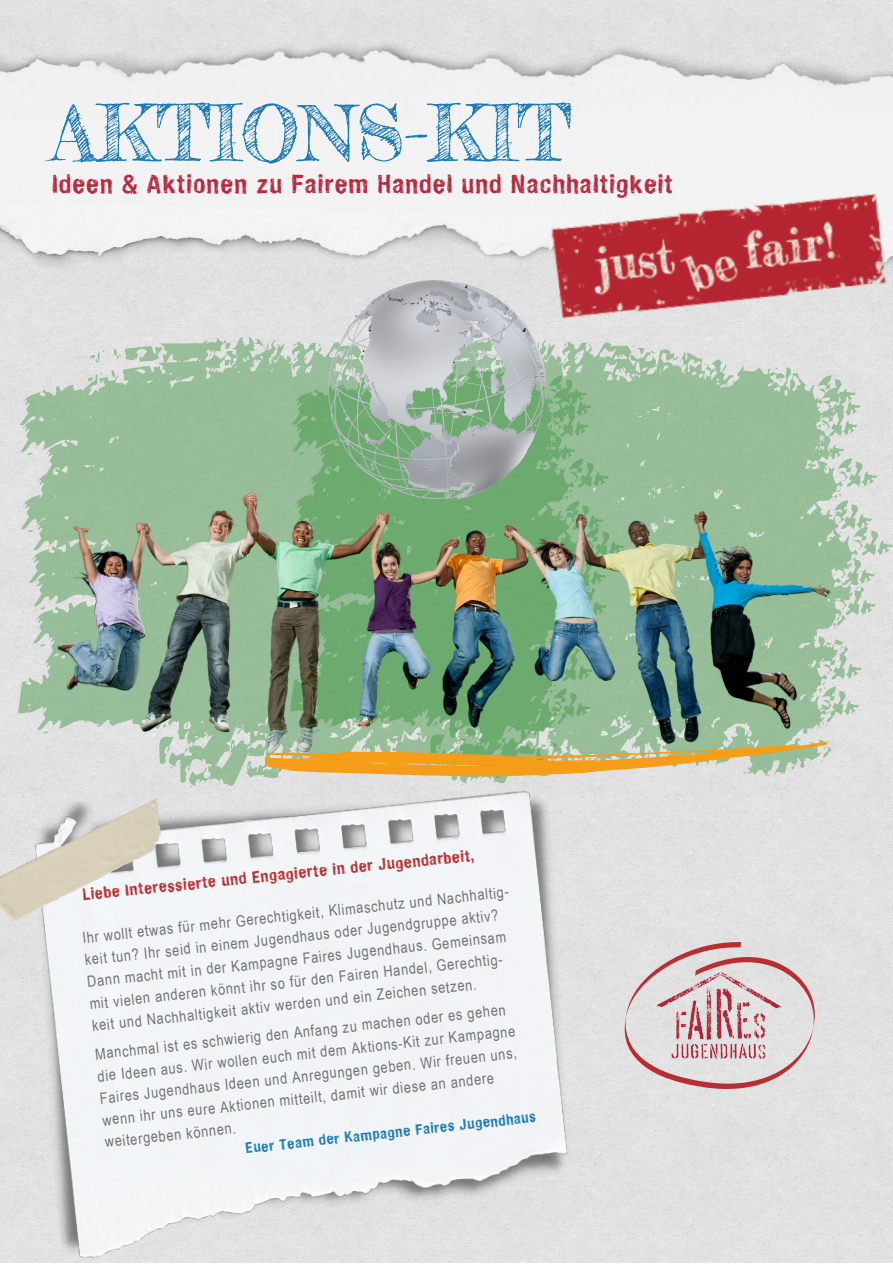
<style>
.page{position:relative;width:893px;height:1264px;background:#fff}
.page>*{position:absolute;margin:0;border:0;box-sizing:border-box;transform-origin:0 0}
.t1{font:76.8px "Frederickathe Great";color:#1d7ab5}
.t2{font:700 25.5px "Hand Vetica";letter-spacing:.05em;color:#b52a40}
.t3{font:700 15.75px "Hand Vetica";color:#b82e33}
.t4{font:15.45px/22.2px "Arial Narrow";color:#747171}
.t5{font:700 14.55px "Hand Vetica";color:#1d7ab5}
</style>
<div class="page">
<div style="left:0;top:0;width:892px;height:1262px;background:#e2e1e2"></div>
<img style="left:0;top:225px;width:892px;height:55px">
<svg style="left:623px;top:941px;width:191px;height:149px;background:#dccacb"></svg>
<img style="left:657px;top:972px;width:123px;height:86px">
<img style="left:0;top:22px;width:892px;height:203px">
<svg style="left:18px;top:337px;width:272px;height:63px;background:#baceba"></svg>
<svg style="left:865px;top:458px;width:12px;height:38px"></svg>
<svg style="left:865px;top:513px;width:27px;height:48px"></svg>
<svg style="left:865px;top:568px;width:10px;height:53px"></svg>
<svg style="left:290px;top:337px;width:570px;height:448px;background:#bbcfbb"></svg>
<img style="left:547px;top:177px;width:344px;height:158px">
<img style="left:11px;top:400px;width:854px;height:367px">
<img style="left:11px;top:748px;width:583px;height:514px">
<img style="left:0;top:798px;width:177px;height:127px">
<svg style="left:264px;top:641px;width:567px;height:147px;background:#90a582"></svg>
<img style="left:329px;top:281px;width:218px;height:218px">
<h1 class="t1" style="left:51px;top:86px;width:522px">AKTIONS-KIT</h1>
<h2 class="t2" style="left:52px;top:168px;width:622px">Ideen &amp; Aktionen zu Fairem Handel und Nachhaltigkeit</h2>
<p class="t3" style="left:82px;top:885px;width:394px;rotate:-6deg">Liebe Interessierte und Engagierte in der Jugendarbeit,</p>
<p class="t4" style="left:81px;top:925px;width:429px;rotate:-6deg">Ihr wollt etwas für mehr Gerechtigkeit, Klimaschutz und Nachhaltig&shy;keit tun? Ihr seid in einem Jugendhaus oder Jugendgruppe aktiv?<br>Dann macht mit in der Kampagne Faires Jugendhaus. Gemeinsam mit vielen anderen könnt ihr so für den Fairen Handel, Gerechtig&shy;keit und Nachhaltigkeit aktiv werden und ein Zeichen setzen.</p>
<p class="t4" style="left:94px;top:1042px;width:421px;rotate:-6deg">Manchmal ist es schwierig den Anfang zu machen oder es gehen die Ideen aus. Wir wollen euch mit dem Aktions-Kit zur Kampagne Faires Jugendhaus Ideen und Anregungen geben. Wir freuen uns, wenn ihr uns eure Aktionen mitteilt, damit wir diese an andere weitergeben können.</p>
<p class="t5" style="left:245px;top:1138px;width:293px;rotate:-6deg">Euer Team der Kampagne Faires Jugendhaus</p>
</div>
